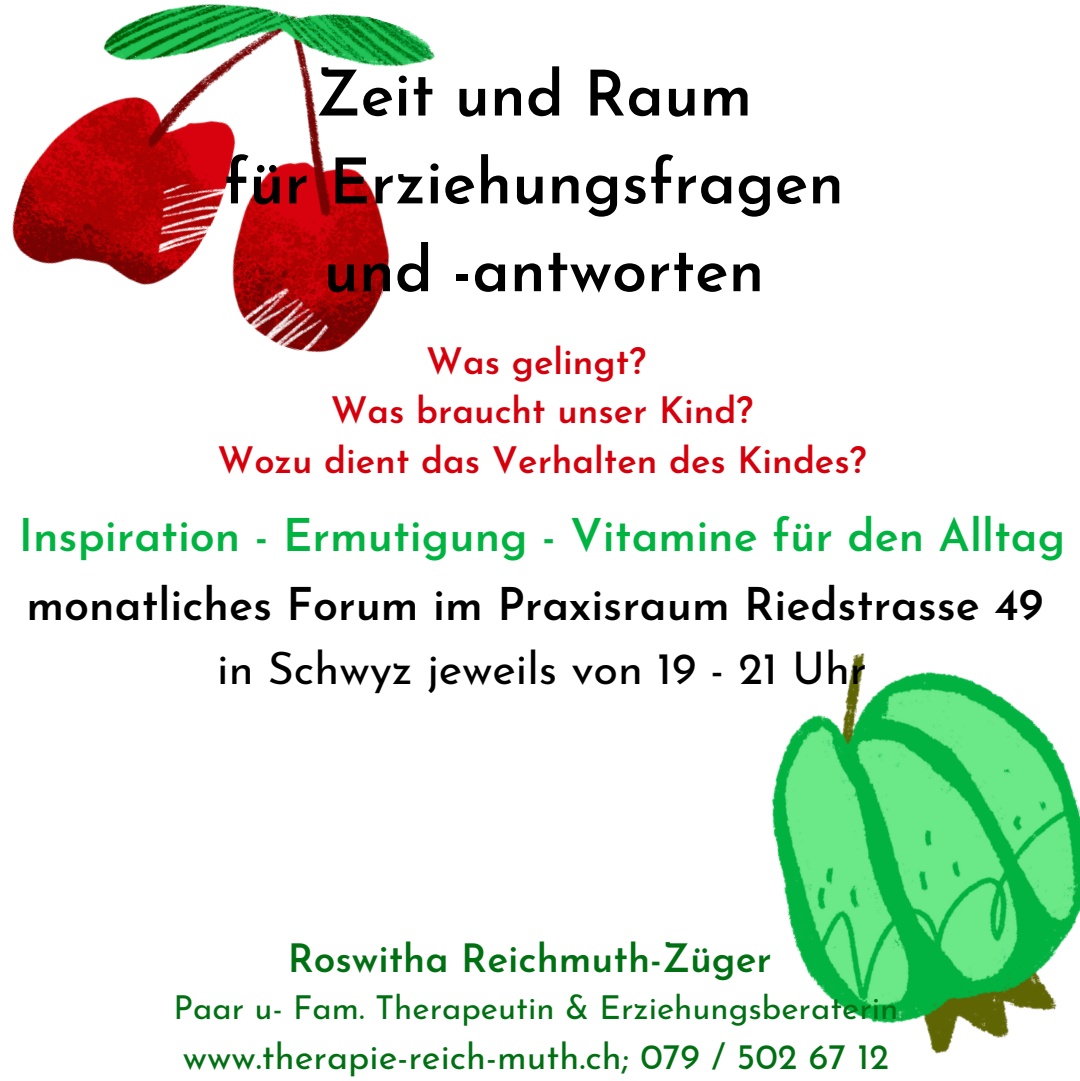
<style>
.page{position:relative;width:1080px;height:1081px;background:#fff}
.page>*{position:absolute;margin:0;border:0;box-sizing:border-box;transform-origin:0 0}
.t1{font:600 63px/87.6px "Josefin Sans";color:#000;text-align:center}
.t2{font:600 45px "Josefin Sans";color:#01b441}
.t3{font:600 45px "Josefin Sans";color:#000}
.t4{font:45px "Josefin Sans";color:#000}
.t5{font:600 39px "Josefin Sans";color:#017013}
.t6{font:600 36.3px/49.5px "Josefin Sans";color:#d6000c;text-align:center}
.t7{font:36px "Josefin Sans";color:#017013}
.t8{font:33px "Josefin Sans";color:#017013}
</style>
<div class="page">
<img style="left:12px;top:4px;width:423px;height:349px">
<img style="left:772px;top:653px;width:308px;height:401px">
<h1 class="t1" style="left:224px;top:56px;width:622px">Zeit und Raum<br>für Erziehungsfragen und -antworten</h1>
<p class="t6" style="left:217px;top:340px;width:651px">Was gelingt?<br>Was braucht unser Kind?<br>Wozu dient das Verhalten des Kindes?</p>
<p class="t2" style="left:19px;top:516px;width:1048px">Inspiration - Ermutigung - Vitamine für den Alltag</p>
<p class="t3" style="left:27px;top:586px;width:1018px">monatliches Forum im Praxisraum Riedstrasse 49</p>
<p class="t4" style="left:217px;top:649px;width:651px">in Schwyz jeweils von 19 - 21 Uhr</p>
<p class="t5" style="left:288px;top:942px;width:486px">Roswitha Reichmuth-Züger</p>
<p class="t8" style="left:173px;top:994px;width:726px">Paar u- Fam. Therapeutin &amp; Erziehungsberaterin</p>
<p class="t7" style="left:183px;top:1041px;width:708px">www.therapie-reich-muth.ch; 079 / 502 67 12</p>
</div>
